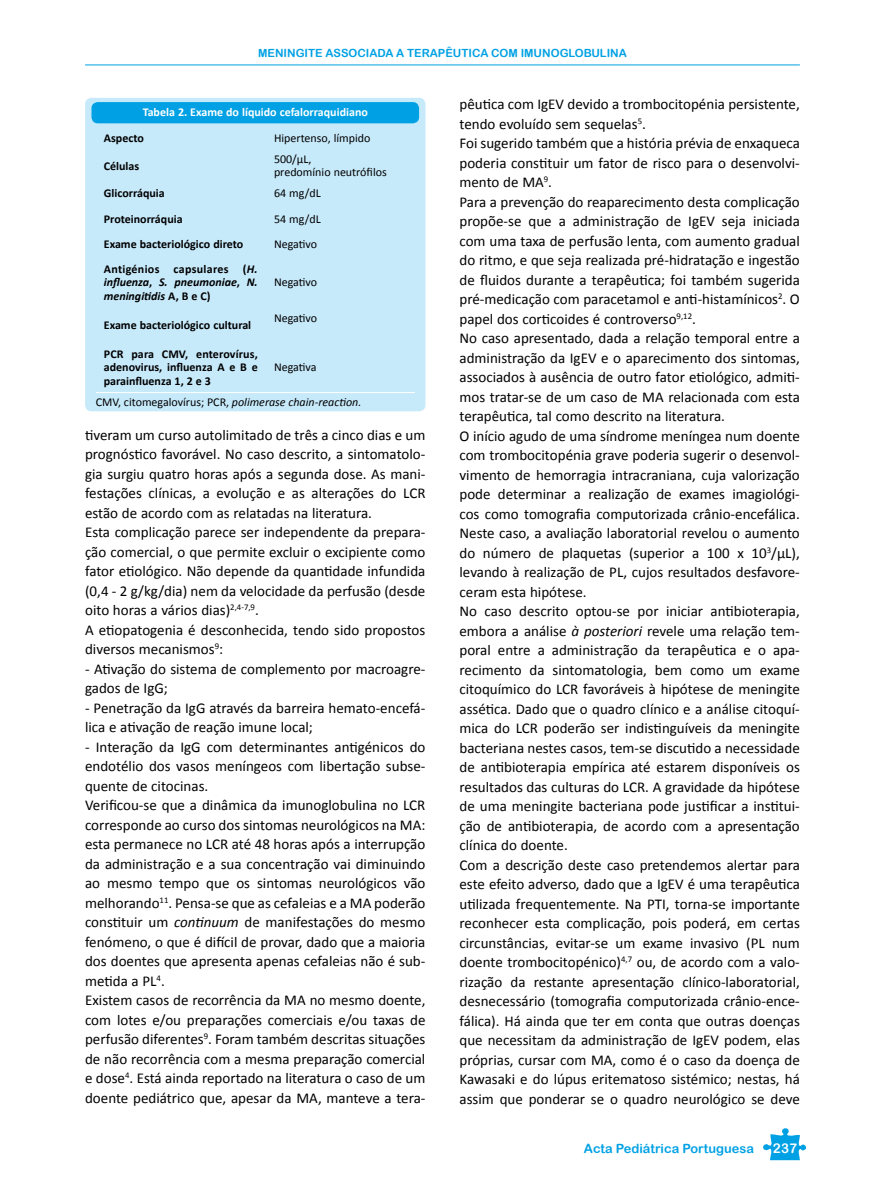
<style>
.page{position:relative;width:885px;height:1191px;background:#fff}
.page>*{position:absolute;margin:0;border:0;box-sizing:border-box;transform-origin:0 0}
.t1{font:15px/19.5px "Calibri";color:#000}
.t2{font:13.5px "Arial Rounded MT Bold";color:#fff}
.t3{font:12.75px "Arial Rounded MT Bold";color:#00a1e4}
.t4{font:700 12px/13.2px "Calibri";color:#000;text-align:justify}
.t5{font:12px/13.2px "Calibri";color:#000}
.t6{font:italic 700 12px/13.2px "Calibri";color:#000;text-align:justify}
.t7{font:italic 12px "Calibri";color:#000}
.t8{font:700 12px "Calibri";color:#fff}
.t9{font:11.25px "Arial Rounded MT Bold";color:#00a1e4}
.s1{font-style:normal}
.s2{font-style:italic}
</style>
<div class="page">
<hr style="left:85px;top:65px;width:714px;height:1px;background:#00a1e4">
<svg style="left:763px;top:1128px;width:43px;height:32px"></svg>
<div style="left:85px;top:98px;width:340px;height:313px;background:#c7eafb;border-radius:6px"></div>
<div style="left:91px;top:102px;width:328px;height:21px;background:#00a1e4;border-radius:6px"></div>
<hr style="left:96px;top:392px;width:170px;height:1px;background:#fff">
<hr style="left:266px;top:392px;width:149px;height:1px;background:#fff">
<p class="t9" style="left:258px;top:46px;width:18px">MENINGITE</p>
<p class="t9" style="left:325px;top:46px;width:9px">ASSOCIADA</p>
<p class="t9" style="left:396px;top:46px;width:20px">A TERAPÊUTICA</p>
<p class="t9" style="left:491px;top:46px;width:10px">COM</p>
<p class="t9" style="left:520px;top:46px;width:9px">IMUNOGLOBULINA</p>
<p class="t8" style="left:143px;top:105px;width:227px">Tabela 2. Exame do líquido cefalorraquidiano</p>
<p class="t4" style="left:104px;top:131px;width:42px">Aspecto</p>
<p class="t5" style="left:274px;top:131px;width:98px">Hipertenso, límpido</p>
<p class="t4" style="left:104px;top:158px;width:37px">Células</p>
<p class="t5" style="left:274px;top:152px;width:114px">500/µL,<br>predomínio neutrófilos</p>
<p class="t4" style="left:104px;top:186px;width:62px">Glicorráquia</p>
<p class="t5" style="left:274px;top:186px;width:48px">64 mg/dL</p>
<p class="t4" style="left:104px;top:211px;width:80px">Proteinorráquia</p>
<p class="t5" style="left:274px;top:211px;width:48px">54 mg/dL</p>
<p class="t4" style="left:104px;top:237px;width:141px">Exame bacteriológico direto</p>
<p class="t5" style="left:274px;top:237px;width:45px">Negativo</p>
<p class="t6" style="left:104px;top:262px;width:155px"><span class="s1">Antigénios capsulares (</span>H. influenza<span class="s1">,</span> S. pneumoniae<span class="s1">,</span> N. meningitidis <span class="s1">A, B e C)</span></p>
<p class="t5" style="left:274px;top:275px;width:45px">Negativo</p>
<p class="t4" style="left:104px;top:318px;width:149px">Exame bacteriológico cultural</p>
<p class="t5" style="left:274px;top:311px;width:45px">Negativo</p>
<p class="t4" style="left:104px;top:347px;width:155px">PCR para CMV, enterovírus, adenovirus, influenza A e B e parainfluenza 1, 2 e 3</p>
<p class="t5" style="left:274px;top:360px;width:44px">Negativa</p>
<p class="t7" style="left:96px;top:395px;width:267px"><span class="s1">CMV, citomegalovírus; PCR,</span> polimerase chain-reaction.</p>
<p class="t1" style="left:85px;top:424px;width:342px">tiveram um curso autolimitado de três a cinco dias e um prognóstico favorável. No caso descrito, a sintomatolo&shy;gia surgiu quatro horas após a segunda dose. As mani&shy;festações clínicas, a evolução e as alterações do LCR estão de acordo com as relatadas na literatura.<br>Esta complicação parece ser independente da prepara&shy;ção comercial, o que permite excluir o excipiente como fator etiológico. Não depende da quantidade infundida (0,4 - 2 g/kg/dia) nem da velocidade da perfusão (desde oito horas a vários dias)<sup>2,4-7,9</sup>.<br>A etiopatogenia é desconhecida, tendo sido propostos diversos mecanismos<sup>9</sup>:</p>
<p class="t1" style="left:85px;top:658px;width:342px">- Ativação do sistema de complemento por macroagre&shy;gados de IgG;</p>
<p class="t1" style="left:85px;top:697px;width:342px">- Penetração da IgG através da barreira hemato-encefá&shy;lica e ativação de reação imune local;</p>
<p class="t1" style="left:85px;top:736px;width:342px">- Interação da IgG com determinantes antigénicos do endotélio dos vasos meníngeos com libertação subse&shy;quente de citocinas.<br>Verificou-se que a dinâmica da imunoglobulina no LCR corresponde ao curso dos sintomas neurológicos na MA: esta permanece no LCR até 48 horas após a interrupção da administração e a sua concentração vai diminuindo ao mesmo tempo que os sintomas neurológicos vão melhorando<sup>11</sup>. Pensa-se que as cefaleias e a MA poderão constituir um <span class="s2">continuum</span> de manifestações do mesmo fenómeno, o que é difícil de provar, dado que a maioria dos doentes que apresenta apenas cefaleias não é sub&shy;metida a PL<sup>4</sup>.<br>Existem casos de recorrência da MA no mesmo doente, com lotes e/ou preparações comerciais e/ou taxas de perfusão diferentes<sup>9</sup>. Foram também descritas situações de não recorrência com a mesma preparação comercial e dose<sup>4</sup>. Está ainda reportado na literatura o caso de um doente pediátrico que, apesar da MA, manteve a tera-</p>
<p class="t1" style="left:459px;top:94px;width:342px">pêutica com IgEV devido a trombocitopénia persistente, tendo evoluído sem sequelas<sup>5</sup>.<br>Foi sugerido também que a história prévia de enxaqueca poderia constituir um fator de risco para o desenvolvi&shy;mento de MA<sup>9</sup>.<br>Para a prevenção do reaparecimento desta complicação propõe-se que a administração de IgEV seja iniciada com uma taxa de perfusão lenta, com aumento gradual do ritmo, e que seja realizada pré-hidratação e ingestão de fluidos durante a terapêutica; foi também sugerida pré-medicação com paracetamol e anti-histamínicos<sup>2</sup>. O papel dos corticoides é controverso<sup>9,12</sup>.<br>No caso apresentado, dada a relação temporal entre a administração da IgEV e o aparecimento dos sintomas, associados à ausência de outro fator etiológico, admiti&shy;mos tratar-se de um caso de MA relacionada com esta terapêutica, tal como descrito na literatura.<br>O início agudo de uma síndrome meníngea num doente com trombocitopénia grave poderia sugerir o desenvol&shy;vimento de hemorragia intracraniana, cuja valorização pode determinar a realização de exames imagiológi&shy;cos como tomografia computorizada crânio-encefálica.<br>Neste caso, a avaliação laboratorial revelou o aumento do número de plaquetas (superior a 100 x 10<sup>3</sup>/μL), levando à realização de PL, cujos resultados desfavore&shy;ceram esta hipótese.<br>No caso descrito optou-se por iniciar antibioterapia, embora a análise <span class="s2">à posteriori</span> revele uma relação tem&shy;poral entre a administração da terapêutica e o apa&shy;recimento da sintomatologia, bem como um exame citoquímico do LCR favoráveis à hipótese de meningite assética. Dado que o quadro clínico e a análise citoquí&shy;mica do LCR poderão ser indistinguíveis da meningite bacteriana nestes casos, tem-se discutido a necessidade de antibioterapia empírica até estarem disponíveis os resultados das culturas do LCR. A gravidade da hipótese de uma meningite bacteriana pode justificar a institui&shy;ção de antibioterapia, de acordo com a apresentação clínica do doente.<br>Com a descrição deste caso pretendemos alertar para este efeito adverso, dado que a IgEV é uma terapêutica utilizada frequentemente. Na PTI, torna-se importante reconhecer esta complicação, pois poderá, em certas circunstâncias, evitar-se um exame invasivo (PL num doente trombocitopénico)<sup>4,7</sup> ou, de acordo com a valo&shy;rização da restante apresentação clínico-laboratorial, desnecessário (tomografia computorizada crânio-ence&shy;fálica). Há ainda que ter em conta que outras doenças que necessitam da administração de IgEV podem, elas próprias, cursar com MA, como é o caso da doença de Kawasaki e do lúpus eritematoso sistémico; nestas, há assim que ponderar se o quadro neurológico se deve</p>
<p class="t3" style="left:584px;top:1141px;width:171px">ACTA PEDIÁTRICA PORTUGUESA</p>
<p class="t2" style="left:772px;top:1139px;width:26px">237</p>
</div>
